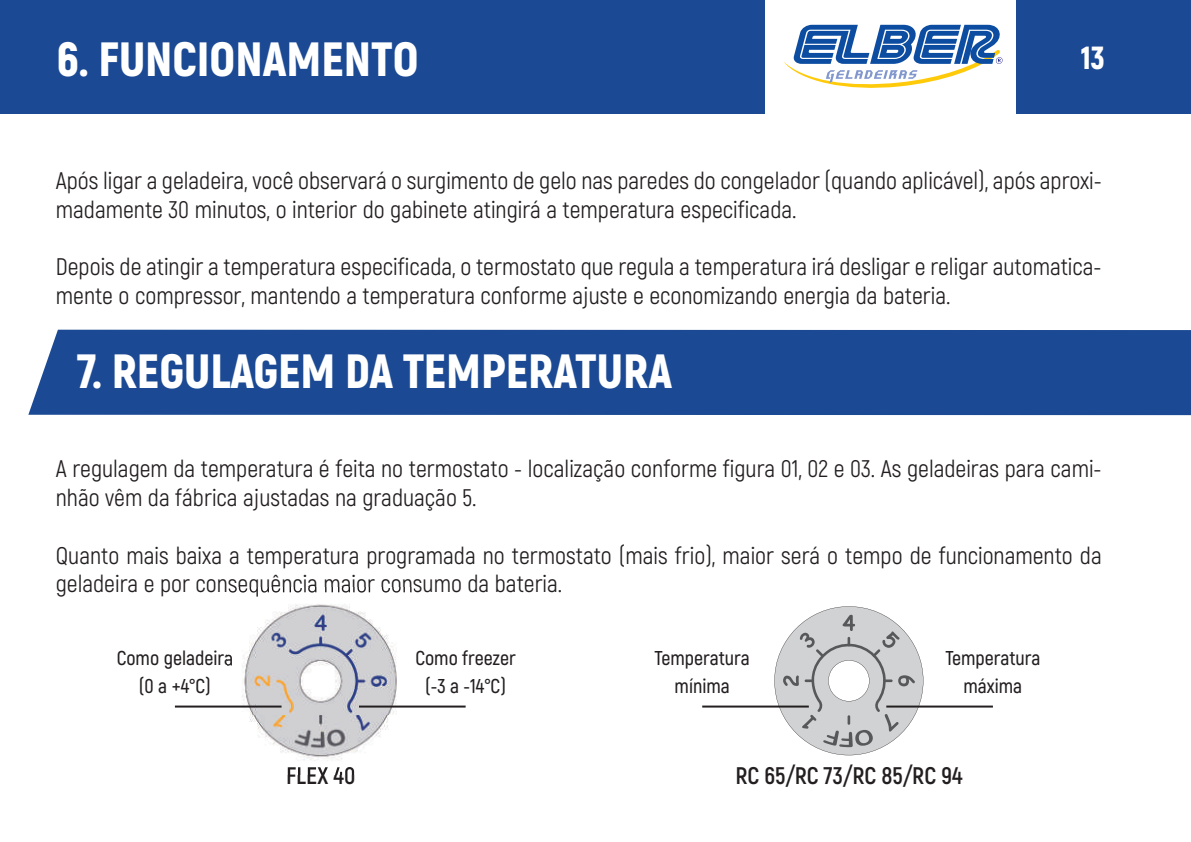
<style>
.page{position:relative;width:1191px;height:842px;background:#fff}
.page>*{position:absolute;margin:0;border:0;box-sizing:border-box;transform-origin:0 0}
.t1{font:900 48px "Akrobat";color:#fff}
.t2{font:900 32px "Akrobat";color:#fff}
.t3{font:24px/28.8px "Akrobat";color:#231f20}
.t4{font:700 24px "Akrobat";color:#231f20}
.t5{font:600 20px/28px "Akrobat";letter-spacing:-.005em;color:#231f20;text-align:center}
</style>
<div class="page">
<div style="left:0;top:0;width:1191px;height:113px;background:#1b4993"></div>
<div style="left:765px;top:0;width:251px;height:129px;background:#fff"></div>
<svg style="left:783px;top:25px;width:220px;height:63px"></svg>
<div style="left:28px;top:330px;width:1163px;height:85px;background:#1b4993"></div>
<svg style="left:774px;top:606px;width:149px;height:149px"></svg>
<img style="left:227px;top:604px;width:187px;height:170px">
<img style="left:228px;top:587px;width:186px;height:10px">
<img style="left:227px;top:651px;width:5px;height:18px">
<img style="left:288px;top:767px;width:66px;height:7px">
<hr style="left:175px;top:705px;width:106px;height:2px;background:#231f20">
<hr style="left:359px;top:705px;width:106px;height:2px;background:#231f20">
<hr style="left:702px;top:705px;width:107px;height:2px;background:#231f20">
<hr style="left:886px;top:705px;width:107px;height:2px;background:#231f20">
<h1 class="t1" style="left:57px;top:28px;width:363px">6. FUNCIONAMENTO</h1>
<h2 class="t2" style="left:1080px;top:37px;width:26px">13</h2>
<p class="t3" style="left:56px;top:166px;width:1047px">Após ligar a geladeira, você observará o surgimento de gelo nas paredes do congelador (quando aplicável), após aproxi&shy;madamente 30 minutos, o interior do gabinete atingirá a temperatura especificada.</p>
<p class="t3" style="left:56px;top:253px;width:1047px">Depois de atingir a temperatura especificada, o termostato que regula a temperatura irá desligar e religar automatica&shy;mente o compressor, mantendo a temperatura conforme ajuste e economizando energia da bateria.</p>
<h1 class="t1" style="left:78px;top:340px;width:596px">7. REGULAGEM DA TEMPERATURA</h1>
<p class="t3" style="left:56px;top:454px;width:1047px">A regulagem da temperatura é feita no termostato - localização conforme figura 01, 02 e 03. As geladeiras para cami&shy;nhão vêm da fábrica ajustadas na graduação 5.</p>
<p class="t3" style="left:56px;top:541px;width:1047px">Quanto mais baixa a temperatura programada no termostato (mais frio), maior será o tempo de funcionamento da geladeira e por consequência maior consumo da bateria.</p>
<p class="t5" style="left:415px;top:644px;width:102px">Como freezer (-3 a -14°C)</p>
<p class="t5" style="left:117px;top:644px;width:118px">Como geladeira (0 a +4°C)</p>
<p class="t5" style="left:945px;top:644px;width:97px">Temperatura máxima</p>
<p class="t5" style="left:654px;top:644px;width:97px">Temperatura mínima</p>
<p class="t4" style="left:286px;top:761px;width:71px">FLEX 40</p>
<p class="t4" style="left:735px;top:761px;width:229px">RC 65/RC 73/RC 85/RC 94</p>
</div>
